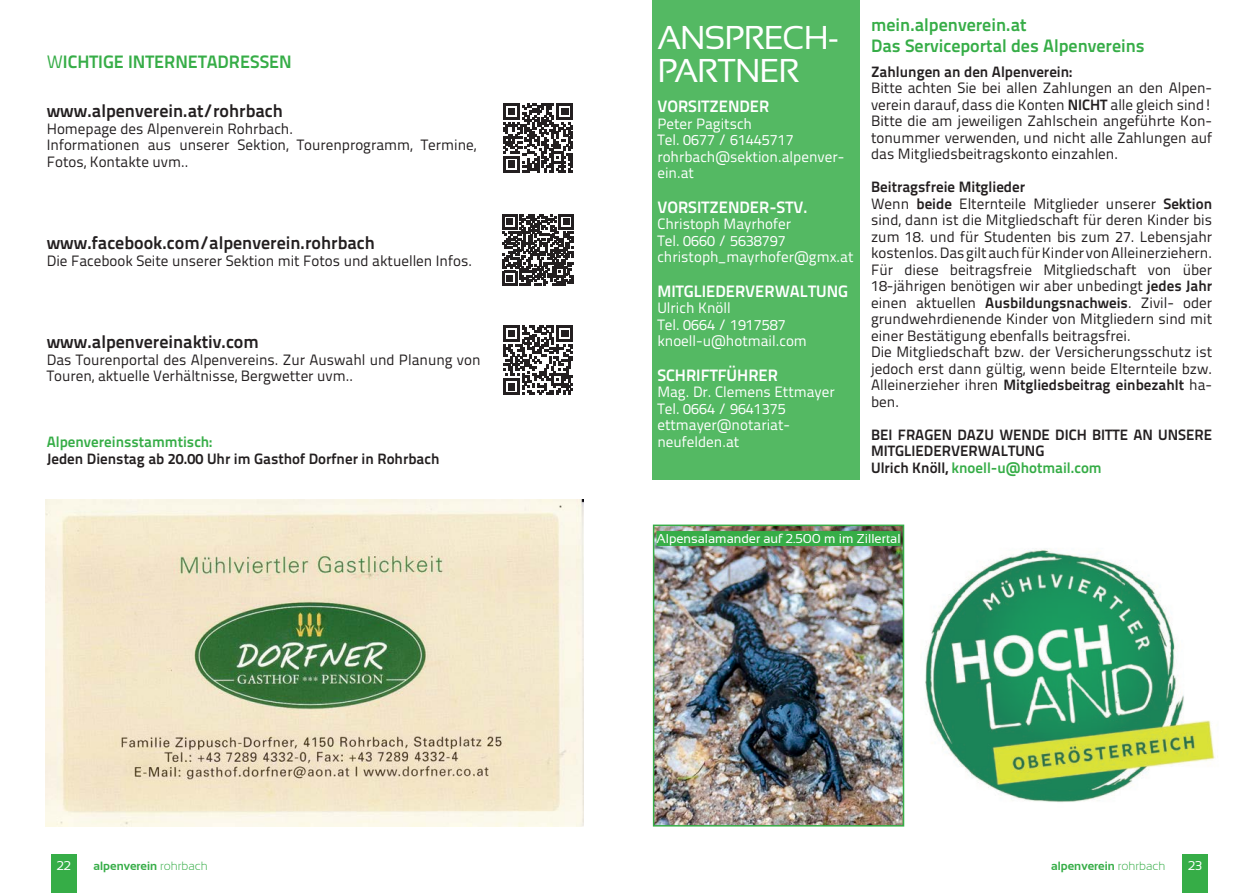
<style>
.page{position:relative;width:1259px;height:893px;background:#fff}
.page>*{position:absolute;margin:0;border:0;box-sizing:border-box;transform-origin:0 0}
.headline_weiss_22pt{font:33px/33px "Sansation";letter-spacing:-.03em;color:#fff}
.fliesstext_10pt{font:700 18px "Titillium Text 22 L";color:#231f20}
.fliesstext_10pt-2{font:700 18px "Titillium Text 22 L";color:#36ad47}
.fliesstext_weiss_10p{font:700 16.5px "Titillium Text 22 L";color:#fff}
.fliesstext_10pt-3{font:15px/16.5px "Titillium Text 22 L";color:#231f20}
.fliesstext_weiss_10p-2{font:15px/16.5px "Titillium Text 22 L";color:#fff}
.fliesstext_10pt-4{font:700 15px/16.5px "Titillium Text 22 L";color:#231f20}
.fliesstext_weiss_10p-3{font:15px/16.5px "Titillium Text 22 L";color:#231f20;text-align:justify}
.fliesstext_10pt-5{font:700 15px "Titillium Text 22 L";color:#36ad47}
.bildtext{font:12.9px "Sansation";color:#fff}
.t1{font:12.75px "Sansation";color:#fff}
.t2{font:700 12px "Sansation";color:#36ad47}
.s1{font-weight:400}
.s2{font-weight:700}
.s3{color:#231f20}
.s4{font-weight:300}
</style>
<div class="page">
<div style="left:51px;top:855px;width:26px;height:38px;background:#36ad47"></div>
<div style="left:1182px;top:855px;width:26px;height:38px;background:#36ad47"></div>
<img style="left:46px;top:500px;width:538px;height:326px">
<div style="left:653px;top:0;width:207px;height:479px;background:#54b963"></div>
<img style="left:925px;top:549px;width:290px;height:253px">
<img style="left:656px;top:528px;width:245px;height:295px">
<div style="left:653px;top:525px;width:251px;height:301px;border:2px solid #36ad47"></div>
<div style="left:656px;top:531px;width:244px;height:15px;background:#36ad47"></div>
<svg style="left:503px;top:103px;width:70px;height:70px"></svg>
<svg style="left:502px;top:214px;width:72px;height:72px"></svg>
<svg style="left:503px;top:325px;width:70px;height:70px"></svg>
<p class="fliesstext_10pt-2" style="left:47px;top:47px;width:246px"><span class="s1">W</span>ICHTIGE INTERNETADRESSEN</p>
<p class="fliesstext_10pt" style="left:47px;top:97px;width:238px">www.alpenverein.at/rohrbach</p>
<p class="fliesstext_10pt-3" style="left:47px;top:119px;width:248px">Homepage des Alpenverein Rohrbach.</p>
<p class="fliesstext_10pt-3" style="left:47px;top:136px;width:431px">Informationen aus unserer Sektion, Tourenprogramm, Termine,<br>Fotos, Kontakte uvm..</p>
<p class="fliesstext_10pt" style="left:47px;top:229px;width:330px">www.facebook.com/alpenverein.rohrbach</p>
<p class="fliesstext_10pt-3" style="left:47px;top:251px;width:427px">Die Facebook Seite unserer Sektion mit Fotos und aktuellen Infos.</p>
<p class="fliesstext_10pt" style="left:47px;top:328px;width:213px">www.alpenvereinaktiv.com</p>
<p class="fliesstext_10pt-3" style="left:47px;top:350px;width:435px">Das Tourenportal des Alpenvereins. Zur Auswahl und Planung von<br>Touren, aktuelle Verhältnisse, Bergwetter uvm..</p>
<p class="fliesstext_10pt-5" style="left:47px;top:430px;width:167px">Alpenvereinsstammtisch:</p>
<p class="fliesstext_10pt-4" style="left:47px;top:449px;width:394px">Jeden Dienstag ab 20.00 Uhr im Gasthof Dorfner in Rohrbach</p>
<p class="headline_weiss_22pt" style="left:657px;top:21px;width:183px">ANSPRECH-<br>PARTNER</p>
<p class="fliesstext_weiss_10p" style="left:657px;top:94px;width:113px">VORSITZENDER</p>
<p class="fliesstext_weiss_10p-2" style="left:657px;top:114px;width:96px">Peter Pagitsch</p>
<p class="fliesstext_weiss_10p-2" style="left:657px;top:131px;width:138px">Tel. 0677 / 61445717</p>
<p class="fliesstext_weiss_10p-2" style="left:657px;top:147px;width:188px">rohrbach@sektion.alpenver&shy;ein.at</p>
<p class="fliesstext_weiss_10p" style="left:657px;top:194px;width:152px">VORSITZENDER-STV.</p>
<p class="fliesstext_weiss_10p-2" style="left:657px;top:215px;width:135px">Christoph Mayrhofer</p>
<p class="fliesstext_weiss_10p-2" style="left:657px;top:231px;width:130px">Tel. 0660 / 5638797</p>
<p class="fliesstext_weiss_10p-2" style="left:657px;top:248px;width:198px">christoph_mayrhofer@gmx.at</p>
<p class="fliesstext_weiss_10p" style="left:657px;top:278px;width:192px">MITGLIEDERVERWALTUNG</p>
<p class="fliesstext_weiss_10p-2" style="left:657px;top:299px;width:75px">Ulrich Knöll</p>
<p class="fliesstext_weiss_10p-2" style="left:657px;top:315px;width:130px">Tel. 0664 / 1917587</p>
<p class="fliesstext_weiss_10p-2" style="left:657px;top:332px;width:151px">knoell-u@hotmail.com</p>
<p class="fliesstext_weiss_10p" style="left:657px;top:362px;width:122px">SCHRIFTFÜHRER</p>
<p class="fliesstext_weiss_10p-2" style="left:657px;top:383px;width:179px">Mag. Dr. Clemens Ettmayer</p>
<p class="fliesstext_weiss_10p-2" style="left:657px;top:399px;width:130px">Tel. 0664 / 9641375</p>
<p class="fliesstext_weiss_10p-2" style="left:657px;top:416px;width:134px">ettmayer@notariat-</p>
<p class="fliesstext_weiss_10p-2" style="left:657px;top:432px;width:84px">neufelden.at</p>
<p class="fliesstext_10pt-2" style="left:871px;top:10px;width:157px">mein.alpenverein.at</p>
<p class="fliesstext_10pt-2" style="left:871px;top:31px;width:275px">Das Serviceportal des Alpenvereins</p>
<p class="fliesstext_10pt-4" style="left:871px;top:62px;width:203px">Zahlungen an den Alpenverein:</p>
<p class="fliesstext_10pt-3" style="left:871px;top:79px;width:343px">Bitte achten Sie bei allen Zahlungen an den Alpen&shy;verein darauf, dass die Konten <span class="s2">NICHT</span> alle gleich sind!</p>
<p class="fliesstext_weiss_10p-3" style="left:871px;top:112px;width:343px">Bitte die am jeweiligen Zahlschein angeführte Kon&shy;tonummer verwenden, und nicht alle Zahlungen auf das Mitgliedsbeitragskonto einzahlen.</p>
<p class="fliesstext_10pt-4" style="left:871px;top:178px;width:156px">Beitragsfreie Mitglieder</p>
<p class="fliesstext_10pt-3" style="left:871px;top:194px;width:343px;text-align:justify">Wenn <span class="s2">beide</span> Elternteile Mitglieder unserer <span class="s2">Sektion </span>sind, dann ist die Mitgliedschaft für deren Kinder bis zum 18. und für Studenten bis zum 27. Lebensjahr kostenlos. Das gilt auch für Kinder von Alleinerziehern.<br>Für diese beitragsfreie Mitgliedschaft von über 18-jährigen benötigen wir aber unbedingt <span class="s2">jedes Jahr </span>einen aktuellen <span class="s2">Ausbildungsnachweis</span>. Zivil- oder grundwehrdienende Kinder von Mitgliedern sind mit einer Bestätigung ebenfalls beitragsfrei.</p>
<p class="fliesstext_10pt-3" style="left:871px;top:343px;width:343px;text-align:justify">Die Mitgliedschaft bzw. der Versicherungsschutz ist jedoch erst dann gültig, wenn beide Elternteile bzw.<br>Alleinerzieher ihren <span class="s2">Mitgliedsbeitrag einbezahlt</span> ha&shy;ben.</p>
<p class="fliesstext_10pt-4" style="left:871px;top:425px;width:343px">BEI FRAGEN DAZU WENDE DICH BITTE AN UNSERE<br>MITGLIEDERVERWALTUNG</p>
<p class="fliesstext_10pt-5" style="left:871px;top:456px;width:232px"><span class="s3">Ulrich Knöll,</span> knoell-u@hotmail.com</p>
<p class="bildtext" style="left:656px;top:531px;width:245px">Alpensalamander auf 2.500 m im Zillertal</p>
<p class="t1" style="left:57px;top:859px;width:16px">22</p>
<p class="t2" style="left:94px;top:859px;width:116px">alpenverein <span class="s4">rohrbach</span></p>
<p class="t2" style="left:1051px;top:859px;width:116px">alpenverein <span class="s4">rohrbach</span></p>
<p class="t1" style="left:1188px;top:859px;width:16px">23</p>
</div>
